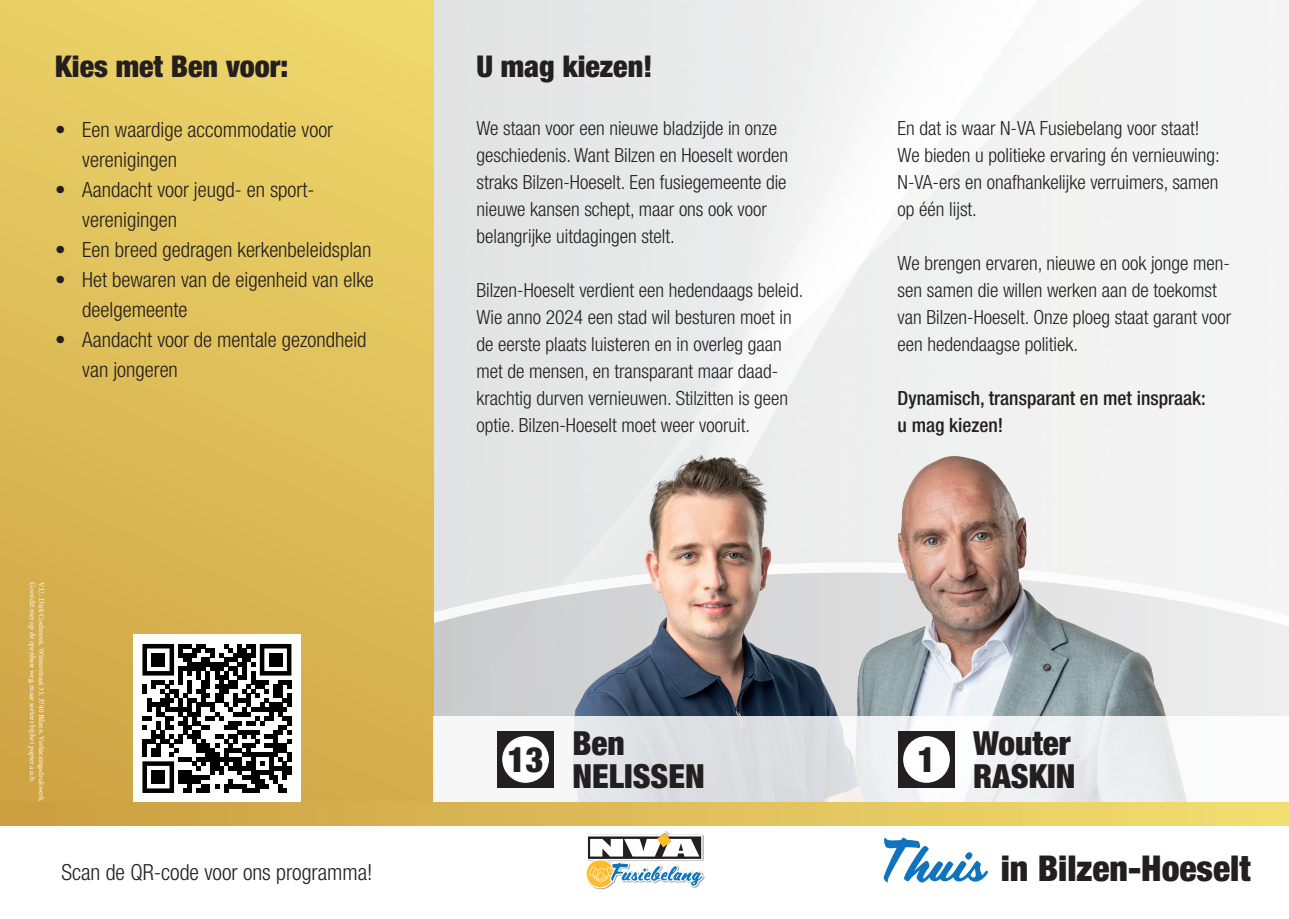
<style>
.page{position:relative;width:1289px;height:919px;background:#fff}
.page>*{position:absolute;margin:0;border:0;box-sizing:border-box;transform-origin:0 0}
.t1{font:900 condensed 35.7px "Helvetica Neue LT Std";color:#231f20}
.t2{font:900 condensed 34.95px "Helvetica Neue LT Std";color:#231f20}
.t3{font:900 condensed 33.3px "Helvetica Neue LT Std";color:#231f20}
.t4{font:900 condensed 30px "Helvetica Neue LT Std";color:#231f20}
.t5{font:300 condensed 22.2px "Helvetica Neue LT Std";color:#231f20}
.t6{font:300 condensed 21px/30px "Helvetica Neue LT Std";color:#231f20}
.t7{font:300 condensed 19.5px/27px "Helvetica Neue LT Std";color:#231f20}
.t8{font:500 condensed 19.5px "Helvetica Neue LT Std";color:#231f20}
.t9{font:7.5px "Minion Pro";color:#fff}
.s1{font-family:"Scriptorama JF Tradeshow";font-weight:400;font-stretch:normal;font-size:51.9px;color:#1074bc}
</style>
<div class="page">
<div style="left:0;top:0;width:434px;height:801px;background:linear-gradient(to bottom,#ecd46a,#d1a949)"></div>
<div style="left:0;top:801px;width:1288px;height:24px;background:linear-gradient(to right,#ca9d3f,#f2de72)"></div>
<div style="left:133px;top:635px;width:167px;height:166px;background:#fff"></div>
<svg style="left:142px;top:644px;width:149px;height:149px"></svg>
<div style="left:151px;top:653px;width:14px;height:13px;background:#000"></div>
<div style="left:269px;top:653px;width:13px;height:13px;background:#000"></div>
<div style="left:151px;top:770px;width:14px;height:13px;background:#000"></div>
<img style="left:1002px;top:449px;width:256px;height:267px">
<img style="left:434px;top:449px;width:568px;height:267px">
<svg style="left:434px;top:716px;width:781px;height:85px"></svg>
<div style="left:585px;top:831px;width:119px;height:58px;background:#231f20;opacity:.5"></div>
<svg style="left:585px;top:831px;width:118px;height:57px"></svg>
<div style="left:497px;top:731px;width:57px;height:56px;background:#231f20"></div>
<div style="left:898px;top:731px;width:57px;height:56px;background:#231f20"></div>
<div style="left:502px;top:736px;width:47px;height:46px;background:#fff;border-radius:50%"></div>
<div style="left:903px;top:736px;width:46px;height:46px;background:#fff;border-radius:50%"></div>
<p class="t4" style="left:55px;top:48px;width:234px">Kies met Ben voor:</p>
<p class="t6" style="left:82px;top:114px;width:252px;text-indent:-27px">• Een waardige accommodatie voor verenigingen</p>
<p class="t6" style="left:82px;top:174px;width:234px;text-indent:-27px">• Aandacht voor jeugd- en sport&shy;verenigingen</p>
<p class="t6" style="left:55px;top:234px;width:318px">• Een breed gedragen kerkenbeleidsplan</p>
<p class="t6" style="left:82px;top:264px;width:293px;text-indent:-27px">• Het bewaren van de eigenheid van elke deelgemeente</p>
<p class="t6" style="left:82px;top:324px;width:286px;text-indent:-27px">• Aandacht voor de mentale gezondheid van jongeren</p>
<p class="t9" style="left:38px;top:582px;width:201px;rotate:90deg">Gooi dit niet op de openbare weg, maar sorteer bij het papier a.u.b.</p>
<p class="t9" style="left:47px;top:582px;width:221px;rotate:90deg">V.U.: Dirk Coelmont, Winterstraat 35, 3740 Bilzen. Verkiezingsdrukwerk.</p>
<p class="t5" style="left:61px;top:859px;width:312px">Scan de QR-code voor ons programma!</p>
<p class="t4" style="left:476px;top:48px;width:178px">U mag kiezen!</p>
<p class="t7" style="left:476px;top:115px;width:313px">We staan voor een nieuwe bladzijde in onze geschiedenis. Want Bilzen en Hoeselt worden straks Bilzen-Hoeselt. Een fusiegemeente die nieuwe kansen schept, maar ons ook voor</p>
<p class="t7" style="left:476px;top:223px;width:200px">belangrijke uitdagingen stelt.</p>
<p class="t7" style="left:476px;top:277px;width:328px">Bilzen-Hoeselt verdient een hedendaags beleid.<br>Wie anno 2024 een stad wil besturen moet in de eerste plaats luisteren en in overleg gaan met de mensen, en transparant maar daad&shy;krachtig durven vernieuwen. Stilzitten is geen optie. Bilzen-Hoeselt moet weer vooruit.</p>
<p class="t7" style="left:897px;top:115px;width:324px">En dat is waar N-VA Fusiebelang voor staat!<br>We bieden u politieke ervaring én vernieuwing:<br>N-VA-ers en onafhankelijke verruimers, samen op één lijst.</p>
<p class="t7" style="left:897px;top:250px;width:335px">We brengen ervaren, nieuwe en ook jonge men&shy;sen samen die willen werken aan de toekomst van Bilzen-Hoeselt. Onze ploeg staat garant voor een hedendaagse politiek.</p>
<p class="t8" style="left:897px;top:387px;width:310px">Dynamisch, transparant en met inspraak:</p>
<p class="t8" style="left:897px;top:414px;width:107px">u mag kiezen!</p>
<p class="t3" style="left:572px;top:722px;width:54px">Ben</p>
<p class="t3" style="left:572px;top:755px;width:134px">NELISSEN</p>
<p class="t2" style="left:507px;top:737px;width:38px">13</p>
<p class="t2" style="left:917px;top:737px;width:20px">1</p>
<p class="t3" style="left:973px;top:722px;width:99px">Wouter</p>
<p class="t3" style="left:973px;top:755px;width:104px">RASKIN</p>
<h1 class="t1" style="left:880px;top:845px;width:371px"><span class="s1">Thuis</span> in Bilzen-Hoeselt</h1>
</div>
